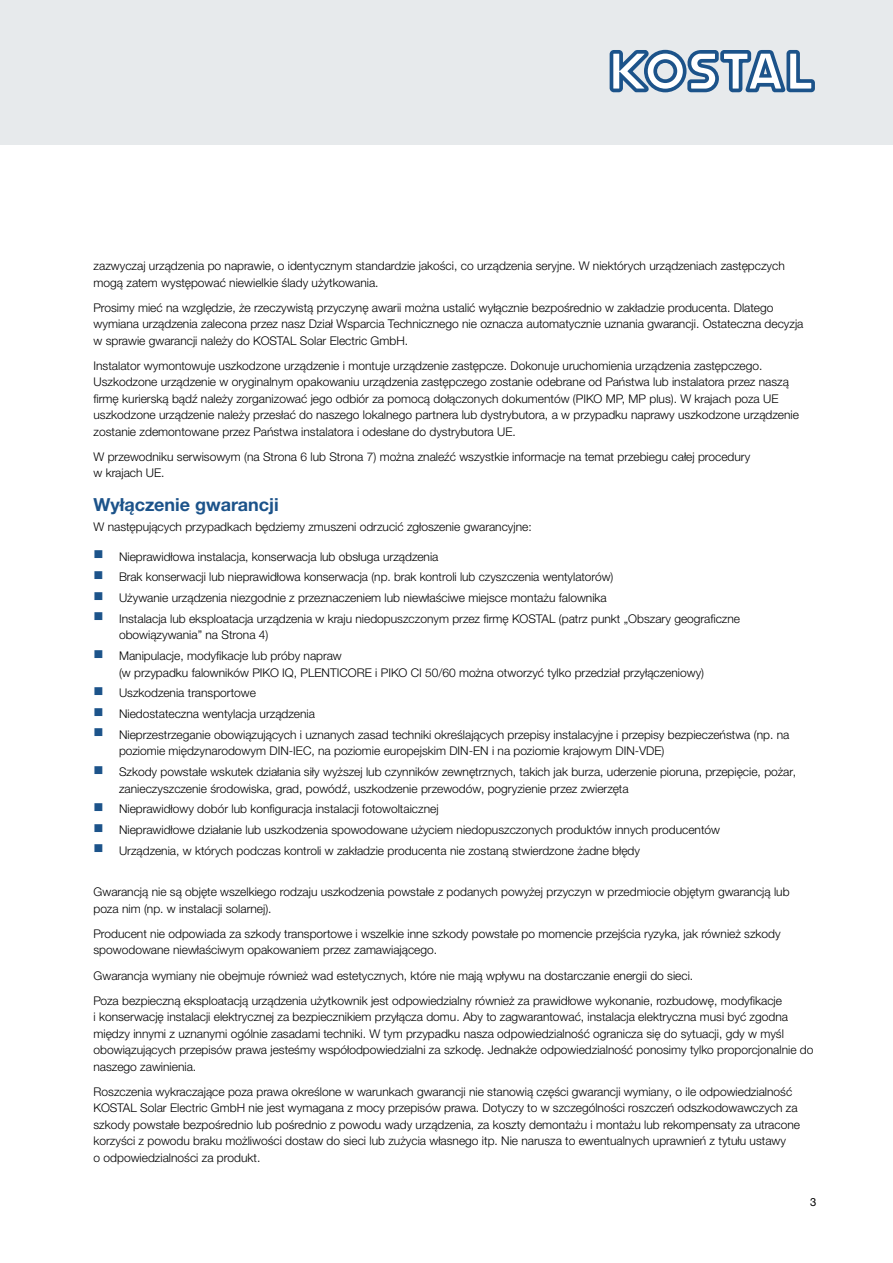
<style>
.page{position:relative;width:893px;height:1263px;background:#fff}
.page>*{position:absolute;margin:0;border:0;box-sizing:border-box;transform-origin:0 0}
.t1{font:700 18px "Helvetica Neue LTW1 G";color:#1c538a}
.Copy{font:300 12px/16.5px "Helvetica Neue LTW1 G";color:#000}
.t2{font:11.25px "Helvetica Neue LTW1 G";color:#000}
.s1{font-family:"KOSTSYMB";font-weight:400;font-size:13.5px;color:#1c538a}
</style>
<div class="page">
<div style="left:0;top:0;width:893px;height:145px;background:#e7eaec"></div>
<svg style="left:610px;top:50px;width:205px;height:42px"></svg>
<p class="Copy" style="left:94px;top:258px;width:693px">zazwyczaj urządzenia po naprawie, o identycznym standardzie jakości, co urządzenia seryjne. W niektórych urządzeniach zastępczych mogą zatem występować niewielkie ślady użytkowania.</p>
<p class="Copy" style="left:94px;top:299px;width:711px">Prosimy mieć na względzie, że rzeczywistą przyczynę awarii można ustalić wyłącznie bezpośrednio w zakładzie producenta. Dlatego wymiana urządzenia zalecona przez nasz Dział Wsparcia Technicznego nie oznacza automatycznie uznania gwarancji. Ostateczna decyzja w sprawie gwarancji należy do KOSTAL Solar Electric GmbH.</p>
<p class="Copy" style="left:94px;top:357px;width:707px">Instalator wymontowuje uszkodzone urządzenie i montuje urządzenie zastępcze. Dokonuje uruchomienia urządzenia zastępczego.<br>Uszkodzone urządzenie w oryginalnym opakowaniu urządzenia zastępczego zostanie odebrane od Państwa lub instalatora przez naszą firmę kurierską bądź należy zorganizować jego odbiór za pomocą dołączonych dokumentów (PIKO MP, MP plus). W krajach poza UE uszkodzone urządzenie należy przesłać do naszego lokalnego partnera lub dystrybutora, a w przypadku naprawy uszkodzone urządzenie zostanie zdemontowane przez Państwa instalatora i odesłane do dystrybutora UE.</p>
<p class="Copy" style="left:94px;top:448px;width:658px">W przewodniku serwisowym (na Strona 6 lub Strona 7) można znaleźć wszystkie informacje na temat przebiegu całej procedury w krajach UE.</p>
<h4 class="t1" style="left:94px;top:493px;width:187px">Wyłączenie gwarancji</h4>
<p class="Copy" style="left:94px;top:519px;width:440px">W następujących przypadkach będziemy zmuszeni odrzucić zgłoszenie gwarancyjne:</p>
<p class="Copy" style="left:94px;top:548px;width:346px"><span class="s1">n</span> Nieprawidłowa instalacja, konserwacja lub obsługa urządzenia</p>
<p class="Copy" style="left:94px;top:569px;width:521px"><span class="s1">n</span> Brak konserwacji lub nieprawidłowa konserwacja (np. brak kontroli lub czyszczenia wentylatorów)</p>
<p class="Copy" style="left:94px;top:590px;width:515px"><span class="s1">n</span> Używanie urządzenia niezgodnie z przeznaczeniem lub niewłaściwe miejsce montażu falownika</p>
<p class="Copy" style="left:119px;top:610px;width:623px;text-indent:-26px"><span class="s1">n</span> Instalacja lub eksploatacja urządzenia w kraju niedopuszczonym przez firmę KOSTAL (patrz punkt „Obszary geograficzne obowiązywania” na Strona 4)</p>
<p class="Copy" style="left:119px;top:648px;width:587px;text-indent:-26px"><span class="s1">n</span> Manipulacje, modyfikacje lub próby napraw<br>(w przypadku falowników PIKO IQ, PLENTICORE i PIKO CI 50/60 można otworzyć tylko przedział przyłączeniowy)</p>
<p class="Copy" style="left:94px;top:685px;width:164px"><span class="s1">n</span> Uszkodzenia transportowe</p>
<p class="Copy" style="left:94px;top:706px;width:223px"><span class="s1">n</span> Niedostateczna wentylacja urządzenia</p>
<p class="Copy" style="left:119px;top:726px;width:672px;text-indent:-26px"><span class="s1">n</span> Nieprzestrzeganie obowiązujących i uznanych zasad techniki określających przepisy instalacyjne i przepisy bezpieczeństwa (np. na poziomie międzynarodowym DIN-IEC, na poziomie europejskim DIN-EN i na poziomie krajowym DIN-VDE)</p>
<p class="Copy" style="left:119px;top:764px;width:678px;text-indent:-26px"><span class="s1">n</span> Szkody powstałe wskutek działania siły wyższej lub czynników zewnętrznych, takich jak burza, uderzenie pioruna, przepięcie, pożar, zanieczyszczenie środowiska, grad, powódź, uszkodzenie przewodów, pogryzienie przez zwierzęta</p>
<p class="Copy" style="left:94px;top:801px;width:347px"><span class="s1">n</span> Nieprawidłowy dobór lub konfiguracja instalacji fotowoltaicznej</p>
<p class="Copy" style="left:94px;top:822px;width:628px"><span class="s1">n</span> Nieprawidłowe działanie lub uszkodzenia spowodowane użyciem niedopuszczonych produktów innych producentów</p>
<p class="Copy" style="left:94px;top:842px;width:548px"><span class="s1">n</span> Urządzenia, w których podczas kontroli w zakładzie producenta nie zostaną stwierdzone żadne błędy</p>
<p class="Copy" style="left:94px;top:884px;width:697px">Gwarancją nie są objęte wszelkiego rodzaju uszkodzenia powstałe z podanych powyżej przyczyn w przedmiocie objętym gwarancją lub poza nim (np. w instalacji solarnej).</p>
<p class="Copy" style="left:94px;top:925px;width:689px">Producent nie odpowiada za szkody transportowe i wszelkie inne szkody powstałe po momencie przejścia ryzyka, jak również szkody spowodowane niewłaściwym opakowaniem przez zamawiającego.</p>
<p class="Copy" style="left:94px;top:967px;width:601px">Gwarancja wymiany nie obejmuje również wad estetycznych, które nie mają wpływu na dostarczanie energii do sieci.</p>
<p class="Copy" style="left:94px;top:992px;width:721px">Poza bezpieczną eksploatacją urządzenia użytkownik jest odpowiedzialny również za prawidłowe wykonanie, rozbudowę, modyfikacje<br>i konserwację instalacji elektrycznej za bezpiecznikiem przyłącza domu. Aby to zagwarantować, instalacja elektryczna musi być zgodna między innymi z uznanymi ogólnie zasadami techniki. W tym przypadku nasza odpowiedzialność ogranicza się do sytuacji, gdy w myśl obowiązujących przepisów prawa jesteśmy współodpowiedzialni za szkodę. Jednakże odpowiedzialność ponosimy tylko proporcjonalnie do naszego zawinienia.</p>
<p class="Copy" style="left:94px;top:1083px;width:708px">Roszczenia wykraczające poza prawa określone w warunkach gwarancji nie stanowią części gwarancji wymiany, o ile odpowiedzialność KOSTAL Solar Electric GmbH nie jest wymagana z mocy przepisów prawa. Dotyczy to w szczególności roszczeń odszkodowawczych za szkody powstałe bezpośrednio lub pośrednio z powodu wady urządzenia, za koszty demontażu i montażu lub rekompensaty za utracone korzyści z powodu braku możliwości dostaw do sieci lub zużycia własnego itp. Nie narusza to ewentualnych uprawnień z tytułu ustawy<br>o odpowiedzialności za produkt.</p>
<p class="t2" style="left:810px;top:1195px;width:8px">3</p>
</div>
